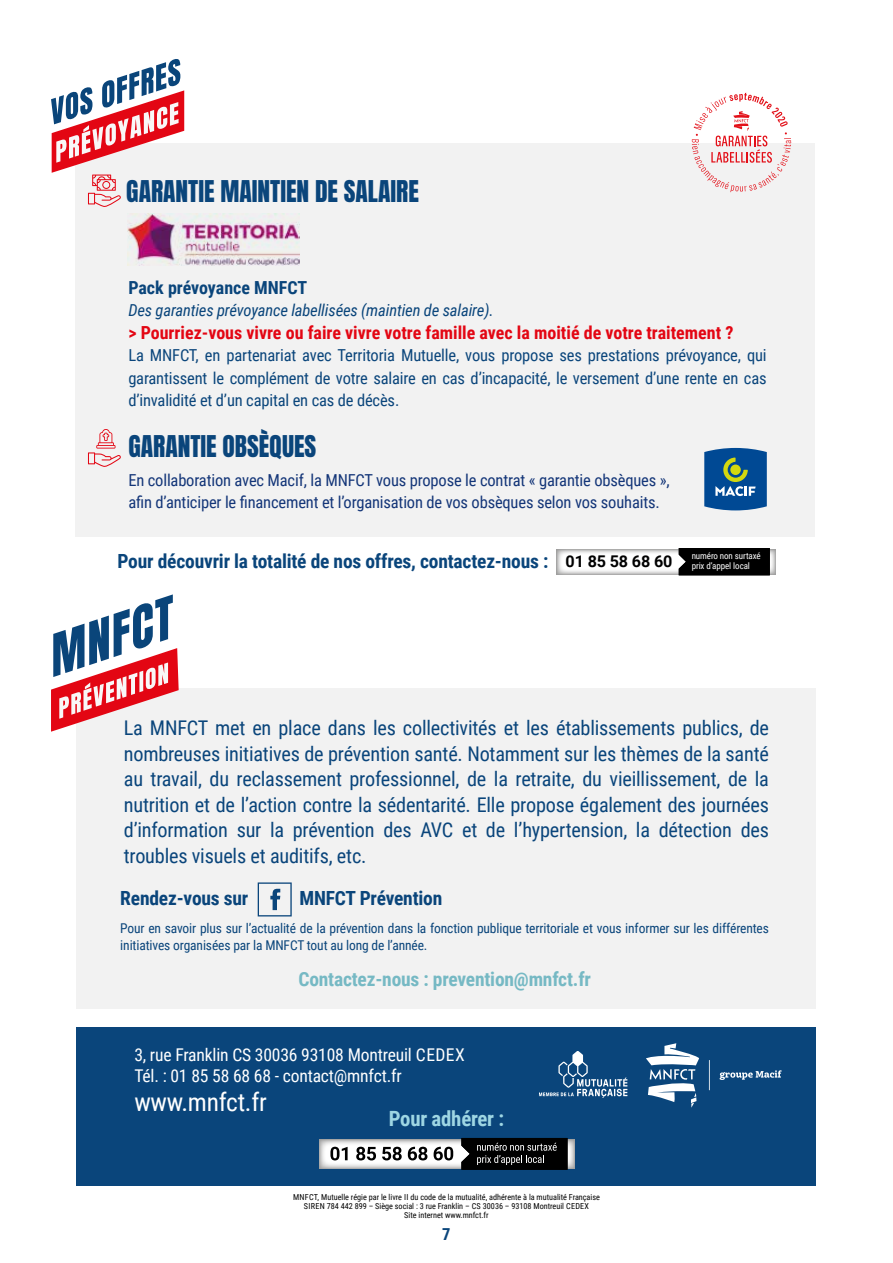
<style>
.page{position:relative;width:893px;height:1263px;background:#fff}
.page>*{position:absolute;margin:0;border:0;box-sizing:border-box;transform-origin:0 0}
.t1{font:25.5px "Anton";color:#0a457b}
.t2{font:25.35px "Roboto Condensed";letter-spacing:-.01em;color:#fff}
.t3{font:700 21px "Roboto Condensed";letter-spacing:-.01em;color:#9ed6e3}
.t4{font:20.25px/25.5px "Roboto Condensed";letter-spacing:-.01em;color:#0a457b;text-align:justify}
.t5{font:700 19.5px "Roboto Condensed";letter-spacing:-.01em;color:#0a457b}
.t6{font:700 19.5px "Roboto Condensed";letter-spacing:-.01em;color:#76b9c4}
.t7{font:700 18px "Roboto Condensed";color:#e30613}
.t8{font:700 18px "Roboto Condensed";color:#0a457b}
.t9{font:17.55px/21.5px "Roboto Condensed";letter-spacing:-.01em;color:#fff}
.t10{font:16.5px/22.5px "Roboto Condensed";letter-spacing:-.01em;color:#0a457b;text-align:justify}
.t11{font:16.5px/22.5px "Roboto Condensed";letter-spacing:-.01em;color:#133578}
.t12{font:italic 16.5px "Roboto Condensed";letter-spacing:-.01em;color:#0a457b}
.t13{font:700 16.5px "Roboto Condensed";color:#0a457b}
.t14{font:700 16.2px "Roboto";letter-spacing:-.01em;color:#000}
.t15{font:13.5px/16.5px "Roboto Condensed";letter-spacing:-.01em;color:#0a457b}
.t16{font:9px "Roboto Condensed";letter-spacing:-.01em;color:#fff}
.t17{font:8.25px/9px "Roboto Condensed";color:#000;text-align:center}
</style>
<div class="page">
<div style="left:75px;top:143px;width:739px;height:394px;background:#f2f2f2"></div>
<div style="left:77px;top:688px;width:739px;height:321px;background:#f2f2f2"></div>
<svg style="left:51px;top:594px;width:128px;height:138px"></svg>
<svg style="left:51px;top:59px;width:133px;height:148px"></svg>
<svg style="left:88px;top:429px;width:33px;height:38px"></svg>
<svg style="left:704px;top:448px;width:63px;height:62px;background:#276493"></svg>
<img style="left:127px;top:213px;width:172px;height:52px">
<img style="left:557px;top:549px;width:218px;height:25px">
<div style="left:679px;top:548px;width:91px;height:27px;background:#000"></div>
<svg style="left:258px;top:882px;width:34px;height:34px"></svg>
<div style="left:77px;top:1027px;width:739px;height:158px;background:#0a457b"></div>
<svg style="left:646px;top:1043px;width:53px;height:65px"></svg>
<svg style="left:720px;top:1070px;width:62px;height:10px"></svg>
<hr style="left:709px;top:1060px;width:1px;height:30px;background:#fff">
<img style="left:319px;top:1139px;width:255px;height:29px">
<svg style="left:330px;top:1147px;width:18px;height:13px"></svg>
<svg style="left:356px;top:1147px;width:20px;height:13px"></svg>
<svg style="left:382px;top:1147px;width:20px;height:13px"></svg>
<svg style="left:408px;top:1147px;width:19px;height:13px"></svg>
<svg style="left:434px;top:1147px;width:19px;height:13px"></svg>
<svg style="left:461px;top:1138px;width:107px;height:32px;background:#1f1f1f"></svg>
<svg style="left:539px;top:1051px;width:88px;height:47px"></svg>
<svg style="left:692px;top:93px;width:99px;height:99px"></svg>
<p class="t1" style="left:126px;top:178px;width:294px">GARANTIE MAINTIEN DE SALAIRE</p>
<p class="t8" style="left:128px;top:275px;width:180px">Pack prévoyance MNFCT</p>
<p class="t12" style="left:128px;top:299px;width:367px">Des garanties prévoyance labellisées (maintien de salaire).</p>
<p class="t7" style="left:128px;top:320px;width:607px">&gt; Pourriez-vous vivre ou faire vivre votre famille avec la moitié de votre traitement ?</p>
<p class="t10" style="left:128px;top:344px;width:640px">La MNFCT, en partenariat avec Territoria Mutuelle, vous propose ses prestations prévoyance, qui garantissent le complément de votre salaire en cas d’incapacité, le versement d’une rente en cas d’invalidité et d’un capital en cas de décès.</p>
<p class="t1" style="left:128px;top:434px;width:189px">GARANTIE OBSÈQUES</p>
<p class="t11" style="left:128px;top:468px;width:543px">En collaboration avec Macif, la MNFCT vous propose le contrat « garantie obsèques », afin d’anticiper le financement et l’organisation de vos obsèques selon vos souhaits.</p>
<p class="t14" style="left:566px;top:550px;width:108px">01 85 58 68 60</p>
<p class="t16" style="left:692px;top:549px;width:71px">numéro non surtaxé</p>
<p class="t5" style="left:118px;top:547px;width:432px">Pour découvrir la totalité de nos offres, contactez-nous :</p>
<p class="t16" style="left:692px;top:560px;width:60px">prix d’appel local</p>
<p class="t4" style="left:124px;top:714px;width:647px">La MNFCT met en place dans les collectivités et les établissements publics, de nombreuses initiatives de prévention santé. Notamment sur les thèmes de la santé au travail, du reclassement professionnel, de la retraite, du vieillissement, de la nutrition et de l’action contre la sédentarité. Elle propose également des journées d’information sur la prévention des AVC et de l’hypertension, la détection des troubles visuels et auditifs, etc.</p>
<p class="t5" style="left:120px;top:884px;width:130px">Rendez-vous sur</p>
<p class="t5" style="left:299px;top:884px;width:144px">MNFCT Prévention</p>
<p class="t15" style="left:120px;top:920px;width:650px">Pour en savoir plus sur l’actualité de la prévention dans la fonction publique territoriale et vous informer sur les différentes initiatives organisées par la MNFCT tout au long de l’année.</p>
<p class="t6" style="left:298px;top:965px;width:294px">Contactez-nous : prevention@mnfct.fr</p>
<p class="t9" style="left:134px;top:1043px;width:332px">3, rue Franklin CS 30036 93108 Montreuil CEDEX<br>Tél. : 01 85 58 68 68 - contact@mnfct.fr</p>
<p class="t2" style="left:134px;top:1084px;width:134px">www.mnfct.fr</p>
<p class="t3" style="left:389px;top:1104px;width:117px">Pour adhérer :</p>
<p class="t17" style="left:293px;top:1192px;width:308px">MNFCT, Mutuelle régie par le livre II du code de la mutualité, adhérente à la mutualité Française<br>SIREN 784 442 899 – Siège social : 3 rue Franklin – CS 30036 – 93108 Montreuil CEDEX<br>Site internet www.mnfct.fr</p>
<p class="t13" style="left:442px;top:1222px;width:10px">7</p>
</div>
